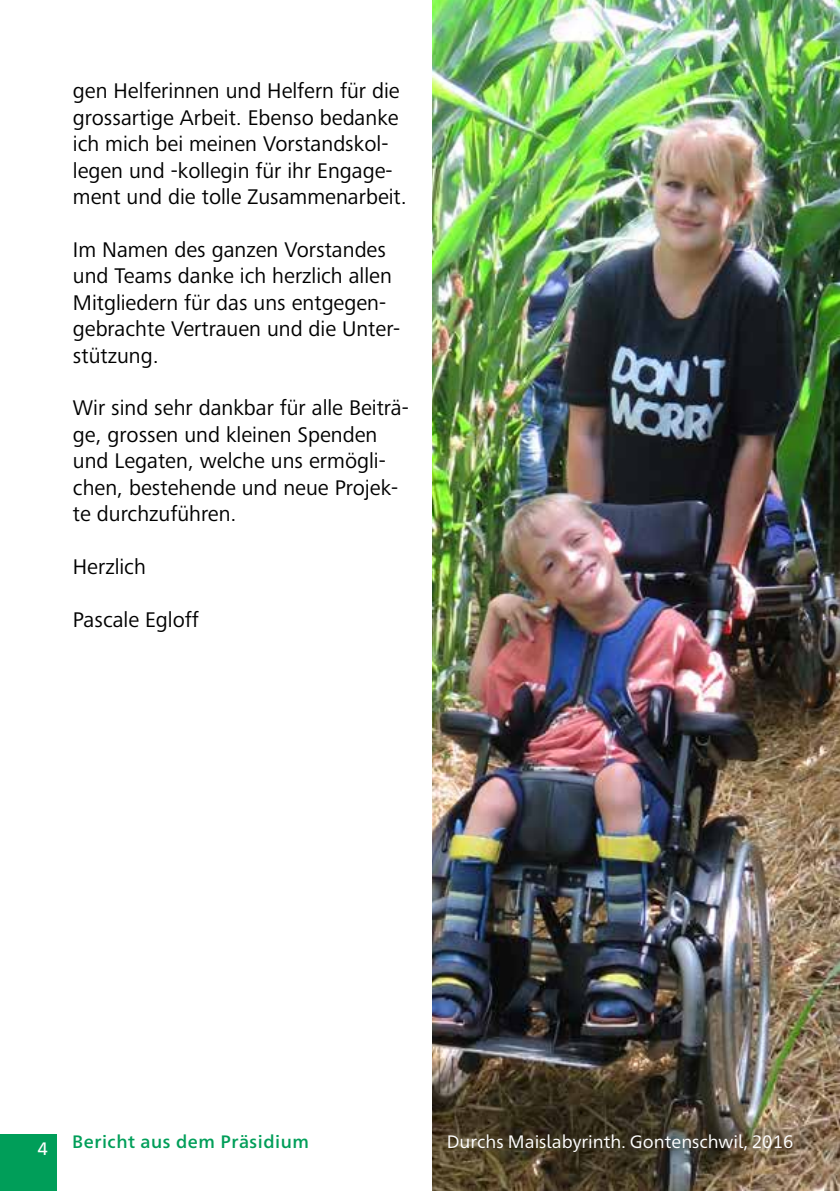
<style>
.page{position:relative;width:840px;height:1191px;background:#fff}
.page>*{position:absolute;margin:0;border:0;box-sizing:border-box;transform-origin:0 0}
.t1{font:22px/26.4px "Frutiger Next";color:#000}
.t2{font:18px "Frutiger Neue 1450";color:#fff}
.t3{font:500 18px "Frutiger Neue 1450";letter-spacing:.03em;color:#009e59}
.t4{font:18px "Frutiger Neue 1450";color:#fff}
</style>
<div class="page">
<div style="left:0;top:1162px;width:28px;height:29px;background:#009e59"></div>
<div style="left:0;top:1134px;width:28px;height:28px;background:#009e59"></div>
<div style="left:28px;top:1162px;width:29px;height:29px;background:#009e59"></div>
<div style="left:28px;top:1134px;width:29px;height:28px;background:#009e59"></div>
<img style="left:432px;top:0;width:407px;height:1191px">
<p class="t1" style="left:73px;top:78px;width:335px">gen Helferinnen und Helfern für die grossartige Arbeit. Ebenso bedanke ich mich bei meinen Vorstandskol&shy;legen und -kollegin für ihr Engage&shy;ment und die tolle Zusammenarbeit.</p>
<p class="t1" style="left:73px;top:236px;width:329px">Im Namen des ganzen Vorstandes und Teams danke ich herzlich allen<br>Mitgliedern für das uns entgegen&shy;gebrachte Vertrauen und die Unter&shy;stützung.</p>
<p class="t1" style="left:73px;top:395px;width:337px">Wir sind sehr dankbar für alle Beiträ&shy;ge, grossen und kleinen Spenden und Legaten, welche uns ermögli&shy;chen, bestehende und neue Projek&shy;te durchzuführen.</p>
<p class="t1" style="left:73px;top:553px;width:74px">Herzlich</p>
<p class="t1" style="left:73px;top:606px;width:127px">Pascale Egloff</p>
<p class="t4" style="left:37px;top:1138px;width:12px">4</p>
<p class="t3" style="left:72px;top:1131px;width:238px">Bericht aus dem Präsidium</p>
<p class="t2" style="left:446px;top:1131px;width:348px">Durchs Maislabyrinth. Gontenschwil, 2016</p>
</div>
